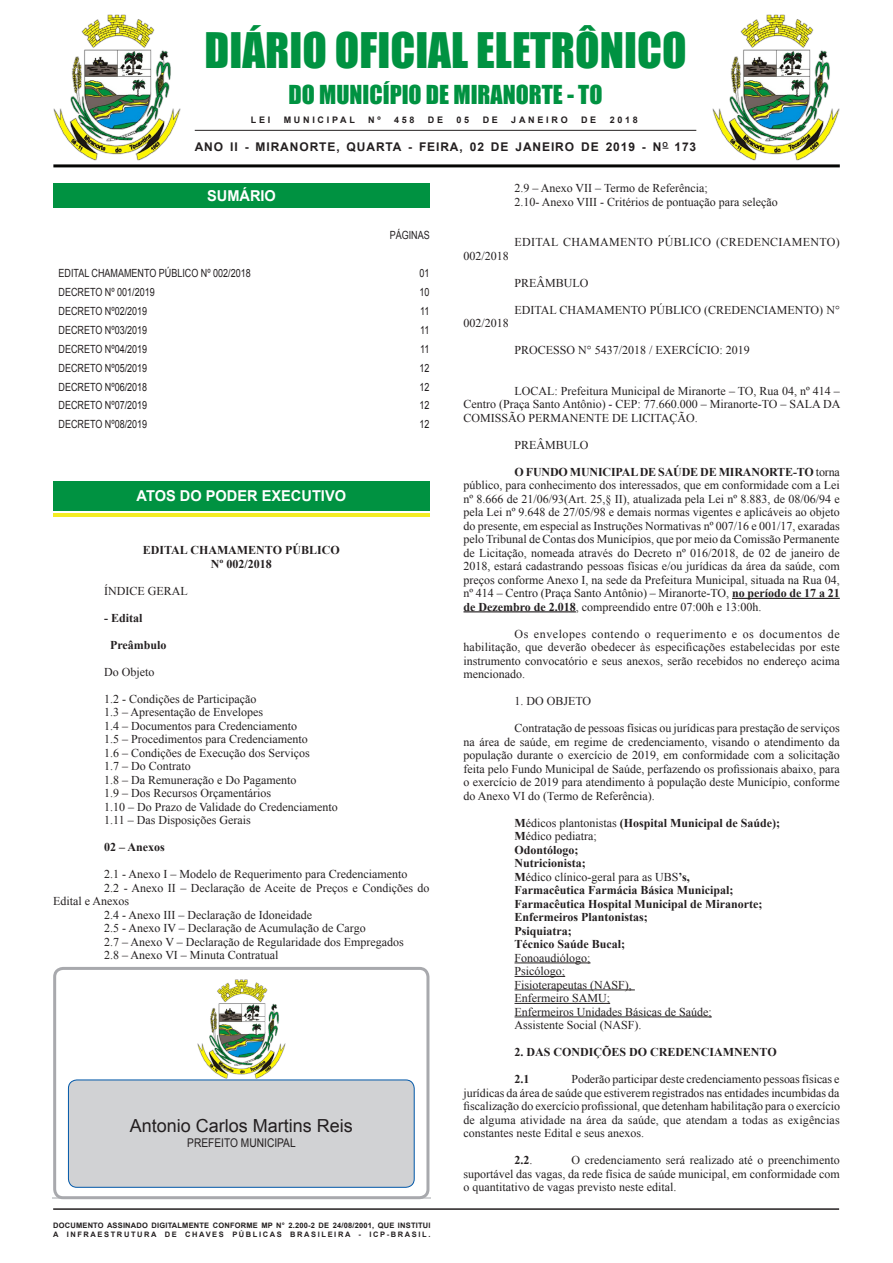
<style>
.page{position:relative;width:893px;height:1263px;background:#fff}
.page>*{position:absolute;margin:0;border:0;box-sizing:border-box;transform-origin:0 0}
.t1{font:45px "Impact";color:#009241}
.t2{font:24px "Impact";color:#009241}
.t3{font:18px "Arial";color:#231f20}
.t4{font:700 15px "Arial";color:#fff}
.t5{font:12px/13.5px "Times New Roman";color:#231f20;text-align:justify}
.t6{font:700 12px/13.5px "Times New Roman";color:#231f20;text-align:center}
.t7{font:700 12px "Arial";letter-spacing:.075em;color:#231f20}
.t8{font:12px "Times New Roman";letter-spacing:.025em;color:#231f20}
.t9{font:12px "Arial";color:#231f20;scale:.85 1}
.t10{font:11.25px "Arial";color:#231f20;scale:.8 1}
.t11{font:700 9px "Arial";letter-spacing:.305em;color:#231f20}
.t12{font:700 7.5px/9px "Arial";letter-spacing:.025em;color:#231f20}
.s1{font-weight:700}
.s2{font-weight:400}
</style>
<div class="page">
<hr style="left:53px;top:1208px;width:786px;height:2px;background:#231f20">
<hr style="left:53px;top:164px;width:787px;height:3px;background:#040503">
<hr style="left:195px;top:130px;width:501px;height:1px;background:#231f20">
<hr style="left:52px;top:1198px;width:379px;height:1px;background:#d1d2d4">
<div style="left:53px;top:967px;width:376px;height:232px;border:3px solid #a8a9ad;border-radius:9px"></div>
<div style="left:68px;top:1080px;width:346px;height:107px;background:#d1d2d4;border-radius:9px"></div>
<div style="left:68px;top:1080px;width:346px;height:107px;border:1px solid #0057a8;border-radius:9px"></div>
<img style="left:197px;top:980px;width:88px;height:98px">
<img style="left:712px;top:15px;width:128px;height:146px">
<img style="left:53px;top:15px;width:128px;height:146px">
<div style="left:53px;top:184px;width:377px;height:24px;background:#009241"></div>
<div style="left:53px;top:512px;width:376px;height:5px;background:#f4ec23"></div>
<div style="left:53px;top:481px;width:376px;height:30px;background:#009241"></div>
<hr style="left:732px;top:598px;width:108px;height:1px;background:#231f20">
<hr style="left:463px;top:611px;width:113px;height:1px;background:#231f20">
<hr style="left:514px;top:963px;width:76px;height:1px;background:#231f20">
<hr style="left:514px;top:976px;width:51px;height:1px;background:#231f20">
<hr style="left:514px;top:990px;width:121px;height:1px;background:#231f20">
<hr style="left:514px;top:1003px;width:96px;height:1px;background:#231f20">
<hr style="left:514px;top:1017px;width:198px;height:1px;background:#231f20">
<h1 class="t1" style="left:205px;top:16px;width:483px">DIÁRIO OFICIAL ELETRÔNICO</h1>
<h2 class="t2" style="left:289px;top:76px;width:315px">DO MUNICÍPIO DE MIRANORTE - TO</h2>
<p class="t11" style="left:251px;top:114px;width:21px">LEI</p>
<p class="t11" style="left:284px;top:114px;width:73px">MUNICIPAL</p>
<p class="t11" style="left:368px;top:114px;width:14px">N º</p>
<p class="t11" style="left:394px;top:114px;width:22px">458</p>
<p class="t11" style="left:428px;top:114px;width:17px">D E</p>
<p class="t11" style="left:457px;top:114px;width:14px">0 5</p>
<p class="t11" style="left:483px;top:114px;width:17px">D E</p>
<p class="t11" style="left:511px;top:114px;width:58px">JANEIRO</p>
<p class="t11" style="left:581px;top:114px;width:17px">D E</p>
<p class="t11" style="left:610px;top:114px;width:30px">2018</p>
<p class="t7" style="left:195px;top:139px;width:503px">ANO II - MIRANORTE, QUARTA - FEIRA, 02 DE JANEIRO DE 2019 - N<sup>O</sup> 173</p>
<p class="t4" style="left:207px;top:186px;width:70px">SUMÁRIO</p>
<p class="t10" style="left:390px;top:228px;width:52px">PÁGINAS</p>
<p class="t10" style="left:59px;top:266px;width:242px">EDITAL CHAMAMENTO PÚBLICO Nº 002/2018</p>
<p class="t10" style="left:419px;top:266px;width:14px">01</p>
<p class="t10" style="left:59px;top:285px;width:122px">DECRETO Nº 001/2019</p>
<p class="t10" style="left:419px;top:285px;width:14px">10</p>
<p class="t10" style="left:59px;top:304px;width:112px">DECRETO Nº02/2019</p>
<p class="t10" style="left:420px;top:304px;width:13px">11</p>
<p class="t10" style="left:59px;top:323px;width:112px">DECRETO Nº03/2019</p>
<p class="t10" style="left:420px;top:323px;width:13px">11</p>
<p class="t10" style="left:59px;top:341px;width:112px">DECRETO Nº04/2019</p>
<p class="t10" style="left:420px;top:341px;width:13px">11</p>
<p class="t10" style="left:59px;top:360px;width:112px">DECRETO Nº05/2019</p>
<p class="t10" style="left:419px;top:360px;width:14px">12</p>
<p class="t10" style="left:59px;top:379px;width:112px">DECRETO Nº06/2018</p>
<p class="t10" style="left:419px;top:379px;width:14px">12</p>
<p class="t10" style="left:59px;top:398px;width:112px">DECRETO Nº07/2019</p>
<p class="t10" style="left:419px;top:398px;width:14px">12</p>
<p class="t10" style="left:59px;top:417px;width:112px">DECRETO Nº08/2019</p>
<p class="t10" style="left:419px;top:417px;width:14px">12</p>
<p class="t4" style="left:137px;top:486px;width:211px">ATOS DO PODER EXECUTIVO</p>
<p class="t6" style="left:143px;top:543px;width:198px">EDITAL CHAMAMENTO PÚBLICO<br>Nº 002/2018</p>
<p class="t5" style="left:104px;top:584px;width:85px">ÍNDICE GERAL</p>
<p class="t6" style="left:104px;top:610px;width:40px">- Edital</p>
<p class="t6" style="left:110px;top:637px;width:58px">Preâmbulo</p>
<p class="t5" style="left:104px;top:665px;width:52px">Do Objeto</p>
<p class="t5" style="left:104px;top:692px;width:235px;text-align:left">1.2 - Condições de Participação<br>1.3 – Apresentação de Envelopes<br>1.4 – Documentos para Credenciamento<br>1.5 – Procedimentos para Credenciamento<br>1.6 – Condições de Execução dos Serviços<br>1.7 – Do Contrato<br>1.8 – Da Remuneração e Do Pagamento<br>1.9 – Dos Recursos Orçamentários<br>1.10 – Do Prazo de Validade do Credenciamento 1.11 – Das Disposições Gerais</p>
<p class="t6" style="left:104px;top:840px;width:62px">02 – Anexos</p>
<p class="t5" style="left:104px;top:867px;width:305px">2.1 - Anexo I – Modelo de Requerimento para Credenciamento</p>
<p class="t5" style="left:104px;top:881px;width:327px">2.2 - Anexo II – Declaração de Aceite de Preços e Condições do</p>
<p class="t5" style="left:53px;top:894px;width:77px">Edital e Anexos</p>
<p class="t5" style="left:104px;top:908px;width:209px">2.4 - Anexo III – Declaração de Idoneidade</p>
<p class="t5" style="left:104px;top:921px;width:263px">2.5 - Anexo IV – Declaração de Acumulação de Cargo</p>
<p class="t5" style="left:104px;top:935px;width:301px">2.7 – Anexo V – Declaração de Regularidade dos Empregados</p>
<p class="t5" style="left:104px;top:948px;width:176px">2.8 – Anexo VI – Minuta Contratual</p>
<h3 class="t3" style="left:130px;top:1114px;width:225px">Antonio Carlos Martins Reis</h3>
<p class="t9" style="left:187px;top:1135px;width:129px">PREFEITO MUNICIPAL</p>
<p class="t12" style="left:53px;top:1221px;width:379px">DOCUMENTO ASSINADO DIGITALMENTE CONFORME MP N° 2.200-2 DE 24/08/2001, QUE INSTITUI<br>A INFRAESTRUTURA DE CHAVES PÚBLICAS BRASILEIRA - ICP-BRASIL.</p>
<p class="t5" style="left:514px;top:181px;width:265px">2.9 – Anexo VII – Termo de Referência;<br>2.10- Anexo VIII - Critérios de pontuação para seleção</p>
<p class="t8" style="left:514px;top:234px;width:327px">EDITAL CHAMAMENTO PÚBLICO (CREDENCIAMENTO)</p>
<p class="t5" style="left:463px;top:249px;width:47px">002/2018</p>
<p class="t5" style="left:514px;top:276px;width:76px">PREÂMBULO</p>
<p class="t5" style="left:514px;top:303px;width:327px">EDITAL CHAMAMENTO PÚBLICO (CREDENCIAMENTO) N°</p>
<p class="t5" style="left:463px;top:316px;width:47px">002/2018</p>
<p class="t5" style="left:514px;top:343px;width:237px">PROCESSO N° 5437/2018 / EXERCÍCIO: 2019</p>
<p class="t5" style="left:463px;top:384px;width:378px;text-indent:51px">LOCAL: Prefeitura Municipal de Miranorte – TO, Rua 04, nº 414 – Centro (Praça Santo Antônio) - CEP: 77.660.000 – Miranorte-TO – SALA DA COMISSÃO PERMANENTE DE LICITAÇÃO.</p>
<p class="t5" style="left:514px;top:438px;width:76px">PREÂMBULO</p>
<p class="t5" style="left:463px;top:465px;width:378px;text-indent:51px"><span class="s1">O FUNDO MUNICIPAL DE SAÚDE DE MIRANORTE-TO</span> torna público, para conhecimento dos interessados, que em conformidade com a Lei nº 8.666 de 21/06/93(Art. 25,§ II), atualizada pela Lei nº 8.883, de 08/06/94 e pela Lei nº 9.648 de 27/05/98 e demais normas vigentes e aplicáveis ao objeto do presente, em especial as Instruções Normativas nº 007/16 e 001/17, exaradas pelo Tribunal de Contas dos Municípios, que por meio da Comissão Permanente de Licitação, nomeada através do Decreto nº 016/2018, de 02 de janeiro de 2018, estará cadastrando pessoas físicas e/ou jurídicas da área da saúde, com preços conforme Anexo I, na sede da Prefeitura Municipal, situada na Rua 04, nº 414 – Centro (Praça Santo Antônio) – Miranorte-TO, <span class="s1">no período de 17 a 21 de Dezembro de 2.018</span>, compreendido entre 07:00h e 13:00h.</p>
<p class="t5" style="left:463px;top:627px;width:378px;text-indent:51px">Os envelopes contendo o requerimento e os documentos de habilitação, que deverão obedecer às especificações estabelecidas por este instrumento convocatório e seus anexos, serão recebidos no endereço acima mencionado.</p>
<p class="t5" style="left:514px;top:694px;width:78px">1. DO OBJETO</p>
<p class="t5" style="left:463px;top:721px;width:378px;text-indent:51px">Contratação de pessoas físicas ou jurídicas para prestação de serviços na área de saúde, em regime de credenciamento, visando o atendimento da população durante o exercício de 2019, em conformidade com a solicitação feita pelo Fundo Municipal de Saúde, perfazendo os profissionais abaixo, para o exercício de 2019 para atendimento à população deste Município, conforme do Anexo VI do (Termo de Referência).</p>
<p class="t6" style="left:514px;top:815px;width:267px;text-align:left">M<span class="s2">édicos plantonistas</span> (Hospital Municipal de Saúde);<br>M<span class="s2">édico pediatra;<br></span>Odontólogo;<br>Nutricionista;<br>M<span class="s2">édico clínico-geral para as UBS</span>’s,<br>Farmacêutica Farmácia Básica Municipal;<br>Farmacêutica Hospital Municipal de Miranorte;<br>Enfermeiros Plantonistas;<br>Psiquiatra;<br>Técnico Saúde Bucal;</p>
<p class="t5" style="left:514px;top:951px;width:199px;text-align:left">Fonoaudiólogo;<br>Psicólogo;<br>Fisioterapeutas (NASF),<br>Enfermeiro SAMU;<br>Enfermeiros Unidades Básicas de Saúde;<br>Assistente Social (NASF).</p>
<p class="t6" style="left:514px;top:1045px;width:264px">2. DAS CONDIÇÕES DO CREDENCIAMNENTO</p>
<p class="t6" style="left:514px;top:1072px;width:16px">2.1</p>
<p class="t5" style="left:463px;top:1072px;width:378px;text-indent:108px">Poderão participar deste credenciamento pessoas físicas e jurídicas da área de saúde que estiverem registrados nas entidades incumbidas da fiscalização do exercício profissional, que detenham habilitação para o exercício de alguma atividade na área da saúde, que atendam a todas as exigências constantes neste Edital e seus anexos.</p>
<p class="t6" style="left:514px;top:1153px;width:19px">2.2<span class="s2">.</span></p>
<p class="t5" style="left:463px;top:1153px;width:378px;text-indent:108px">O credenciamento será realizado até o preenchimento suportável das vagas, da rede física de saúde municipal, em conformidade com o quantitativo de vagas previsto neste edital.</p>
</div>
